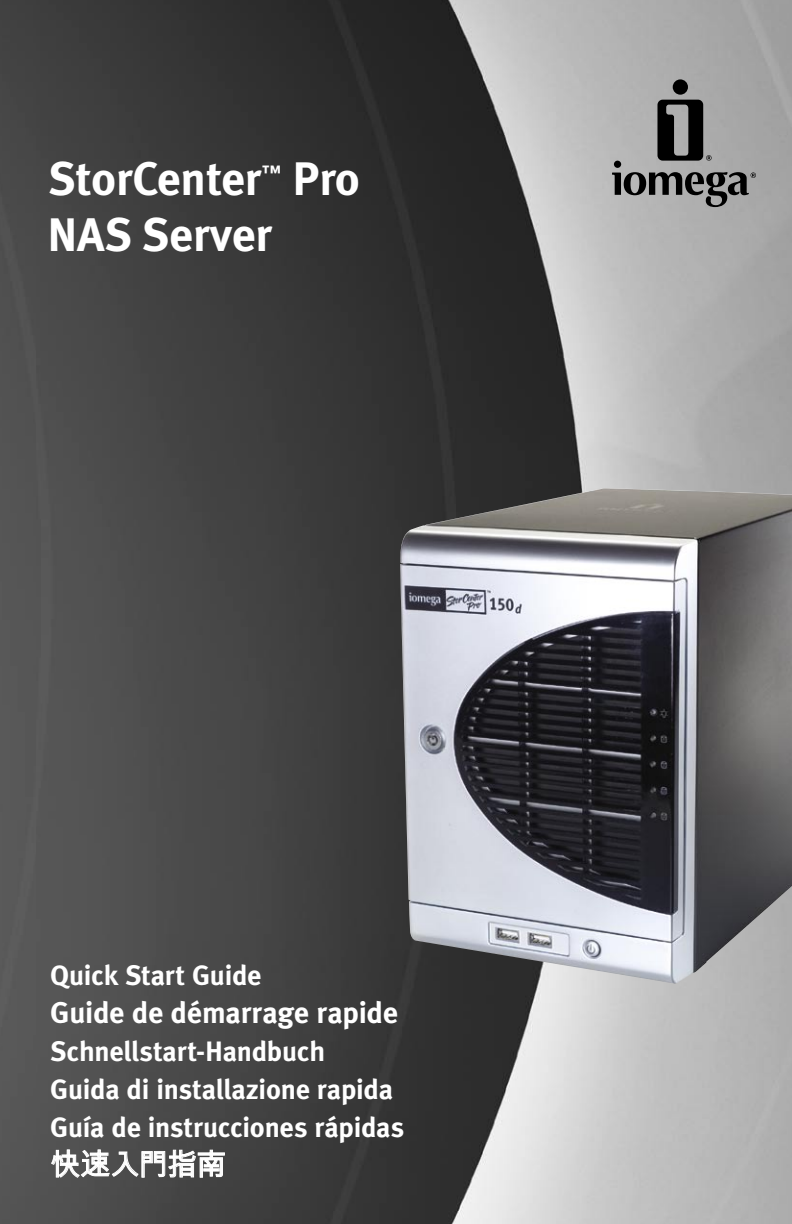
<style>
.page{position:relative;width:792px;height:1224px;background:#fff}
.page>*{position:absolute;margin:0;border:0;box-sizing:border-box;transform-origin:0 0}
.t1{font:47px "Meta Bold LF";color:#fff}
.t2{font:30px "Meta Bold LF";letter-spacing:-.01em;color:#fff}
.t3{font:30px "Arial Unicode MS";letter-spacing:-.035em;color:#fff}
.t4{font:28px/38px "Meta Bold LF";letter-spacing:-.01em;color:#fff}
.t5{font:19px "Meta Bold LF";color:#fff}
</style>
<div class="page">
<img style="left:36px;top:0;width:756px;height:1224px">
<div style="left:614px;top:161px;width:7px;height:7px;background:#000;border-radius:50%"></div>
<div style="left:673px;top:79px;width:15px;height:16px;background:#000;border-radius:50%"></div>
<svg style="left:612px;top:172px;width:144px;height:35px;background:#717171"></svg>
<svg style="left:657px;top:100px;width:55px;height:61px;background:#474747"></svg>
<img style="left:0;top:0;width:36px;height:1224px">
<svg style="left:50px;top:1148px;width:175px;height:31px;background:#797979"></svg>
<img style="left:400px;top:488px;width:392px;height:496px">
<h1 class="t1" style="left:48px;top:150px;width:215px">StorCenter</h1>
<p class="t5" style="left:262px;top:161px;width:21px">™</p>
<h1 class="t1" style="left:293px;top:150px;width:69px">Pro</h1>
<h1 class="t1" style="left:48px;top:207px;width:225px">NAS Server</h1>
<p class="t4" style="left:50px;top:956px;width:213px">Quick Start Guide</p>
<p class="t2" style="left:50px;top:995px;width:349px">Guide de démarrage rapide</p>
<p class="t4" style="left:50px;top:1032px;width:356px">Schnellstart-Handbuch<br>Guida di installazione rapida<br>Guía de instrucciones rápidas</p>
<p class="t3" style="left:50px;top:1143px;width:178px">快速入門指南</p>
</div>
